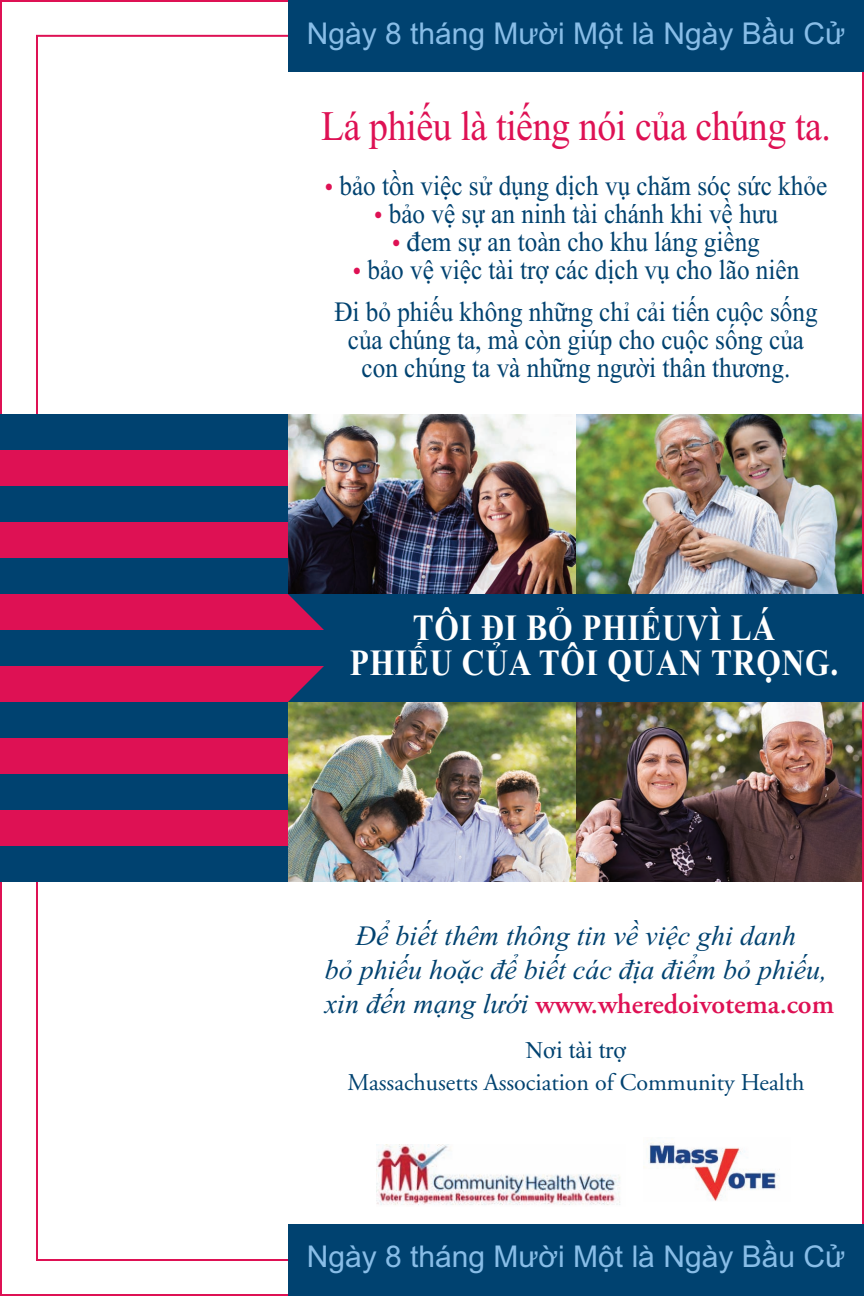
<style>
.page{position:relative;width:864px;height:1296px;background:#fff}
.page>*{position:absolute;margin:0;border:0;box-sizing:border-box;transform-origin:0 0}
.t1{font:42px "Times New Roman";letter-spacing:-.01em;color:#de1154;scale:.9 1}
.t2{font:700 37px/35px "Times New Roman";letter-spacing:.025em;color:#fff;text-align:center;scale:.85 1}
.t3{font:30px "Arial";color:#88bde7}
.t4{font:28px/42px "Times New Roman";color:#004270;text-align:center;scale:.9 1}
.t5{font:italic 28px/33.6px "Times New Roman";color:#004270;text-align:center}
.t6{font:600 28px "Adobe Garamond";color:#de1154}
.t7{font:28px "Times New Roman";color:#004270}
.t8{font:24px "Adobe Garamond";color:#004270}
.t9{font:24px "Times New Roman";color:#004270}
.s1{font-family:"Adobe Garamond";font-size:24px;color:#de1154}
.s2{font-family:"Times New Roman";font-weight:400;font-style:italic;color:#004270}
</style>
<div class="page">
<img style="left:288px;top:702px;width:573px;height:180px">
<img style="left:288px;top:414px;width:573px;height:180px">
<hr style="left:36px;top:36px;width:2px;height:1224px;background:#de1154">
<div style="left:288px;top:594px;width:576px;height:108px;background:#004270"></div>
<div style="left:288px;top:1224px;width:576px;height:72px;background:#004270"></div>
<svg style="left:288px;top:594px;width:36px;height:36px"></svg>
<svg style="left:288px;top:666px;width:36px;height:36px"></svg>
<div style="left:0;top:414px;width:288px;height:468px;background:#de1154"></div>
<div style="left:0;top:414px;width:288px;height:36px;background:#004270"></div>
<div style="left:0;top:486px;width:288px;height:36px;background:#004270"></div>
<div style="left:0;top:558px;width:288px;height:36px;background:#004270"></div>
<div style="left:0;top:630px;width:288px;height:36px;background:#004270"></div>
<div style="left:0;top:702px;width:288px;height:36px;background:#004270"></div>
<div style="left:0;top:774px;width:288px;height:36px;background:#004270"></div>
<div style="left:0;top:846px;width:288px;height:36px;background:#004270"></div>
<div style="left:288px;top:0;width:576px;height:72px;background:#004270"></div>
<hr style="left:36px;top:35px;width:252px;height:2px;background:#de1154">
<hr style="left:36px;top:1259px;width:252px;height:2px;background:#de1154">
<img style="left:644px;top:1142px;width:136px;height:59px">
<img style="left:377px;top:1144px;width:243px;height:61px">
<p class="t3" style="left:307px;top:16px;width:540px">Ngày 8 tháng Mười Một là Ngày Bầu Cử</p>
<h1 class="t1" style="left:321px;top:101px;width:568px">Lá phiếu là tiếng nói của chúng ta.</h1>
<p class="t4" style="left:325px;top:164px;width:560px"><span class="s1">•</span> bảo tồn việc sử dụng dịch vụ chăm sóc sức khỏe</p>
<p class="t4" style="left:374px;top:192px;width:450px"><span class="s1">•</span> bảo vệ sự an ninh tài chánh khi về hưu</p>
<p class="t7" style="left:392px;top:225px;width:369px"><span class="s1">•</span> đem sự an toàn cho khu láng giềng</p>
<p class="t4" style="left:334px;top:248px;width:539px"><span class="s1">•</span> bảo vệ việc tài trợ các dịch vụ cho lão niên<br>Đi bỏ phiếu không những chỉ cải tiến cuộc sống</p>
<p class="t4" style="left:348px;top:325px;width:508px;line-height:28px">của chúng ta, mà còn giúp cho cuộc sống của con chúng ta và những người thân thương.</p>
<h2 class="t2" style="left:350px;top:609px;width:576px">TÔI ĐI BỎ PHIẾUVÌ LÁ<br>PHIẾU CỦA TÔI QUAN TRỌNG.</h2>
<p class="t5" style="left:325px;top:919px;width:504px">Để biết thêm thông tin về việc ghi danh<br>bỏ phiếu hoặc để biết các địa điểm bỏ phiếu,</p>
<p class="t6" style="left:325px;top:993px;width:511px"><span class="s2">xin đến mạng lưới</span> www.wheredoivotema.com</p>
<p class="t9" style="left:526px;top:1036px;width:102px">Nơi tài trợ</p>
<p class="t8" style="left:348px;top:1073px;width:458px">Massachusetts Association of Community Health</p>
<p class="t3" style="left:307px;top:1239px;width:540px">Ngày 8 tháng Mười Một là Ngày Bầu Cử</p>
</div>
